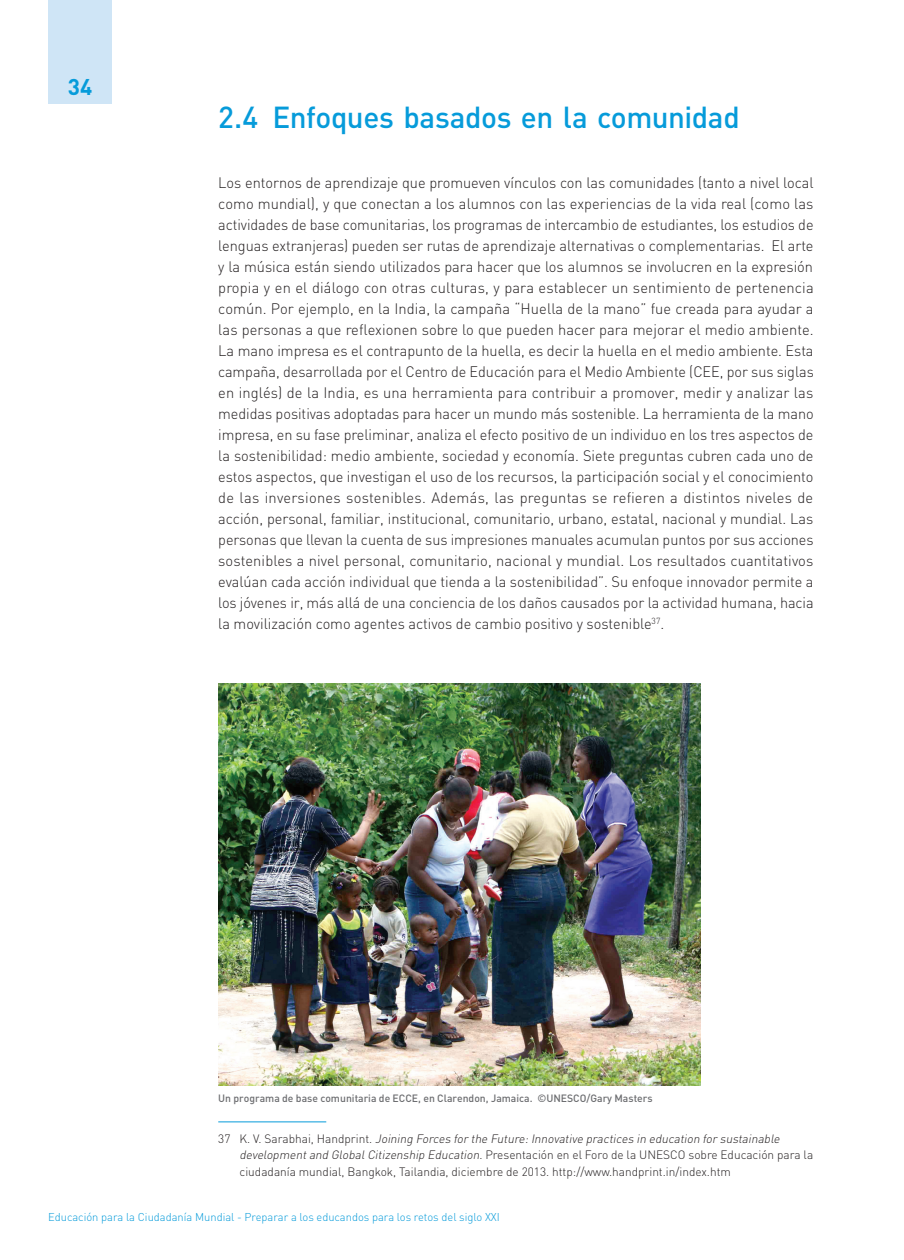
<style>
.page{position:relative;width:904px;height:1260px;background:#fff}
.page>*{position:absolute;margin:0;border:0;box-sizing:border-box;transform-origin:0 0}
.t1{font:500 30px "DIN";letter-spacing:-.015em;color:#069bda}
.t2{font:700 22.5px "DIN";color:#069bda}
.t3{font:300 15px/21px "DIN";color:#231f20;text-align:justify}
.t4{font:300 12px/16.5px "DIN";color:#231f20}
.t5{font:300 11.25px "DIN";color:#069bda}
.t6{font:500 10.5px "DIN";color:#6c6d70}
.s1{font-style:italic}
</style>
<div class="page">
<div style="left:48px;top:0;width:64px;height:103px;background:#cfe5f6"></div>
<hr style="left:218px;top:1121px;width:108px;height:1px;background:#069bda">
<img style="left:218px;top:683px;width:482px;height:402px">
<h2 class="t2" style="left:68px;top:72px;width:26px">34</h2>
<h1 class="t1" style="left:218px;top:98px;width:523px">2.4 Enfoques basados en la comunidad</h1>
<p class="t3" style="left:218px;top:171px;width:597px">Los entornos de aprendizaje que promueven vínculos con las comunidades (tanto a nivel local como mundial), y que conectan a los alumnos con las experiencias de la vida real (como las actividades de base comunitarias, los programas de intercambio de estudiantes, los estudios de lenguas extranjeras) pueden ser rutas de aprendizaje alternativas o complementarias. El arte y la música están siendo utilizados para hacer que los alumnos se involucren en la expresión propia y en el diálogo con otras culturas, y para establecer un sentimiento de pertenencia común. Por ejemplo, en la India, la campaña “Huella de la mano” fue creada para ayudar a las personas a que reflexionen sobre lo que pueden hacer para mejorar el medio ambiente.<br>La mano impresa es el contrapunto de la huella, es decir la huella en el medio ambiente. Esta campaña, desarrollada por el Centro de Educación para el Medio Ambiente (CEE, por sus siglas en inglés) de la India, es una herramienta para contribuir a promover, medir y analizar las medidas positivas adoptadas para hacer un mundo más sostenible. La herramienta de la mano impresa, en su fase preliminar, analiza el efecto positivo de un individuo en los tres aspectos de la sostenibilidad: medio ambiente, sociedad y economía. Siete preguntas cubren cada uno de estos aspectos, que investigan el uso de los recursos, la participación social y el conocimiento de las inversiones sostenibles. Además, las preguntas se refieren a distintos niveles de acción, personal, familiar, institucional, comunitario, urbano, estatal, nacional y mundial. Las personas que llevan la cuenta de sus impresiones manuales acumulan puntos por sus acciones sostenibles a nivel personal, comunitario, nacional y mundial. Los resultados cuantitativos evalúan cada acción individual que tienda a la sostenibilidad”. Su enfoque innovador permite a los jóvenes ir, más allá de una conciencia de los daños causados por la actividad humana, hacia la movilización como agentes activos de cambio positivo y sostenible<sup>37</sup>.</p>
<p class="t6" style="left:218px;top:1091px;width:436px">Un programa de base comunitaria de ECCE, en Clarendon, Jamaica. ©UNESCO/Gary Masters</p>
<p class="t4" style="left:240px;top:1129px;width:575px;text-indent:-21px">3 7 K . V. S a ra b h a i , H a n d p r i n t . <span class="s1">Joining Forces for the Future:Innovative practices in education for sustainable developmentand GlobalCitizenship Education</span>. Presentación en el Foro de la UNESCO sobre Educación para la ciudadanía mundial, Bangkok, Tailandia, diciembre de 2013. http://www.handprint.in/index.htm</p>
<p class="t5" style="left:48px;top:1209px;width:453px">Educación para la Ciudadanía Mundial - Preparar a los educandos para los retos del siglo XXI</p>
</div>
